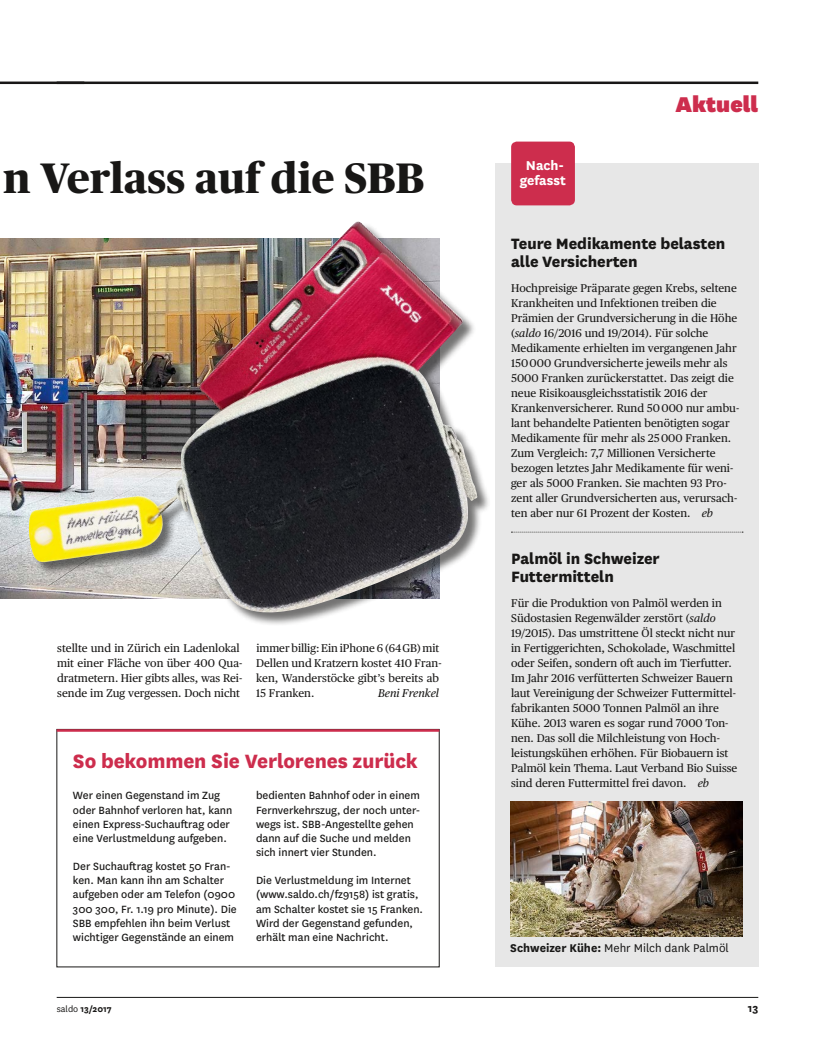
<style>
.page{position:relative;width:815px;height:1053px;background:#fff}
.page>*{position:absolute;margin:0;border:0;box-sizing:border-box;transform-origin:0 0}
.t1{font:800 42.5px "Publico Headline";letter-spacing:.01em;color:#181716}
.t2{font:900 25px "National";letter-spacing:-.005em;color:#cd2d4d}
.t3{font:800 22.5px "National";letter-spacing:-.005em;color:#cd2d4d}
.t4{font:800 17.5px/17.5px "National";letter-spacing:-.005em;color:#181716}
.t5{font:700 15px/15px "National";color:#fff;text-align:center}
.t6{font:13.12px "National";color:#181716}
.t7{font:700 12.5px "National";color:#181716}
.t8{font:12.25px/14.1px "National";color:#181716}
.t9{font:11.25px/15px "Publico Text";color:#181716}
.t10{font:italic 11.25px "Publico Text";color:#181716}
.t11{font:700 10px "National";color:#181716}
.s1{font-style:italic}
.s2{font-weight:700}
.s3{font-weight:400}
</style>
<div class="page">
<hr style="left:57px;top:81px;width:701px;height:3px;background:#181716">
<hr style="left:57px;top:997px;width:701px;height:1px;background:#181716">
<hr style="left:0;top:81px;width:84px;height:3px;background:#181716">
<img style="left:0;top:239px;width:28px;height:360px">
<div style="left:29px;top:222px;width:462px;height:404px;background:#181716;opacity:.6"></div>
<img style="left:28px;top:221px;width:450px;height:393px">
<div style="left:495px;top:163px;width:263px;height:803px;background:#e7e7e7"></div>
<svg style="left:511px;top:531px;width:232px;height:1px"></svg>
<div style="left:511px;top:142px;width:64px;height:63px;background:#cd2d4d;border-radius:6px"></div>
<hr style="left:57px;top:729px;width:382px;height:2px;background:#cd2d4d">
<img style="left:511px;top:801px;width:232px;height:135px">
<h1 class="t1" style="left:3px;top:147px;width:423px">n Verlass auf die SBB</h1>
<p class="t9" style="left:57px;top:639px;width:187px">stellte und in Zürich ein Ladenlokal mit einer Fläche von über 400 Qua&shy;dratmetern. Hier gibts alles, was Rei&shy;sende im Zug vergessen. Doch nicht</p>
<p class="t9" style="left:256px;top:639px;width:187px">immer billig: Ein iPhone 6 (64GB) mit<br>Dellen und Kratzern kostet 410 Fran&shy;ken, Wanderstöcke gibt’s bereits ab<br>15 Franken.</p>
<p class="t10" style="left:378px;top:684px;width:63px">Beni Frenkel</p>
<h3 class="t3" style="left:73px;top:744px;width:347px">So bekommen Sie Verlorenes zurück</h3>
<p class="t8" style="left:73px;top:788px;width:161px">Wer einen Gegenstand im Zug oder Bahnhof verloren hat, kann einen Express-Suchauftrag oder eine Verlustmeldung aufgeben.</p>
<p class="t8" style="left:73px;top:858px;width:165px">Der Suchauftrag kostet 50 Fran&shy;ken. Man kann ihn am Schalter aufgeben oder am Telefon (0900<br>300 300, Fr. 1.19 pro Minute). Die<br>SBB empfehlen ihn beim Verlust wichtiger Gegenstände an einem</p>
<p class="t8" style="left:256px;top:788px;width:166px">bedienten Bahnhof oder in einem<br>Fernverkehrszug, der noch unter&shy;wegs ist. SBB-Angestellte gehen dann auf die Suche und melden sich innert vier Stunden.</p>
<p class="t8" style="left:256px;top:872px;width:169px">Die Verlustmeldung im Internet (www.saldo.ch/fz9158) ist gratis, am Schalter kostet sie 15 Franken.<br>Wird der Gegenstand gefunden, erhält man eine Nachricht.</p>
<h3 class="t5" style="left:520px;top:157px;width:47px">Nach&shy;gefasst</h3>
<h2 class="t2" style="left:676px;top:86px;width:84px">Aktuell</h2>
<h3 class="t4" style="left:511px;top:234px;width:216px">Teure Medikamente belasten alle Versicherten</h3>
<p class="t9" style="left:511px;top:279px;width:230px">Hochpreisige Präparate gegen Krebs, seltene Krankheiten und Infektionen treiben die Prämien der Grundversicherung in die Höhe (<span class="s1">saldo</span> 16/2016 und 19/2014). Für solche Medikamente erhielten im vergangenen Jahr 150 000 Grundversicherte jeweils mehr als 5000 Franken zurückerstattet. Das zeigt die neue Risikoausgleichsstatistik 2016 der Krankenversicherer. Rund 50 000 nur ambu&shy;lant behandelte Patienten benötigten sogar Medikamente für mehr als 25 000 Franken.<br>Zum Vergleich: 7,7 Millionen Versicherte bezogen letztes Jahr Medikamente für weni&shy;ger als 5000 Franken. Sie machten 93 Pro&shy;zent aller Grundversicherten aus, verursach&shy;ten aber nur 61 Prozent der Kosten. <span class="s1">eb</span></p>
<h3 class="t4" style="left:511px;top:549px;width:150px">Palmöl in Schweizer<br>Futtermitteln</h3>
<p class="t9" style="left:511px;top:594px;width:228px">Für die Produktion von Palmöl werden in Südostasien Regenwälder zerstört (<span class="s1">saldo </span>19/2015). Das umstrittene Öl steckt nicht nur in Fertiggerichten, Schokolade, Waschmittel oder Seifen, sondern oft auch im Tierfutter.<br>Im Jahr 2016 verfütterten Schweizer Bauern laut Vereinigung der Schweizer Futtermittel&shy;fabrikanten 5000 Tonnen Palmöl an ihre Kühe. 2013 waren es sogar rund 7000 Ton&shy;nen. Das soll die Milchleistung von Hoch&shy;leistungskühen erhöhen. Für Biobauern ist Palmöl kein Thema. Laut Verband Bio Suisse sind deren Futtermittel frei davon. <span class="s1">eb</span></p>
<p class="t6" style="left:510px;top:939px;width:220px"><span class="s2">Schweizer Kühe:</span> Mehr Milch dank Palmöl</p>
<p class="t11" style="left:57px;top:1002px;width:57px"><span class="s3">saldo</span> 13/2017</p>
<p class="t7" style="left:748px;top:999px;width:12px">13</p>
</div>
